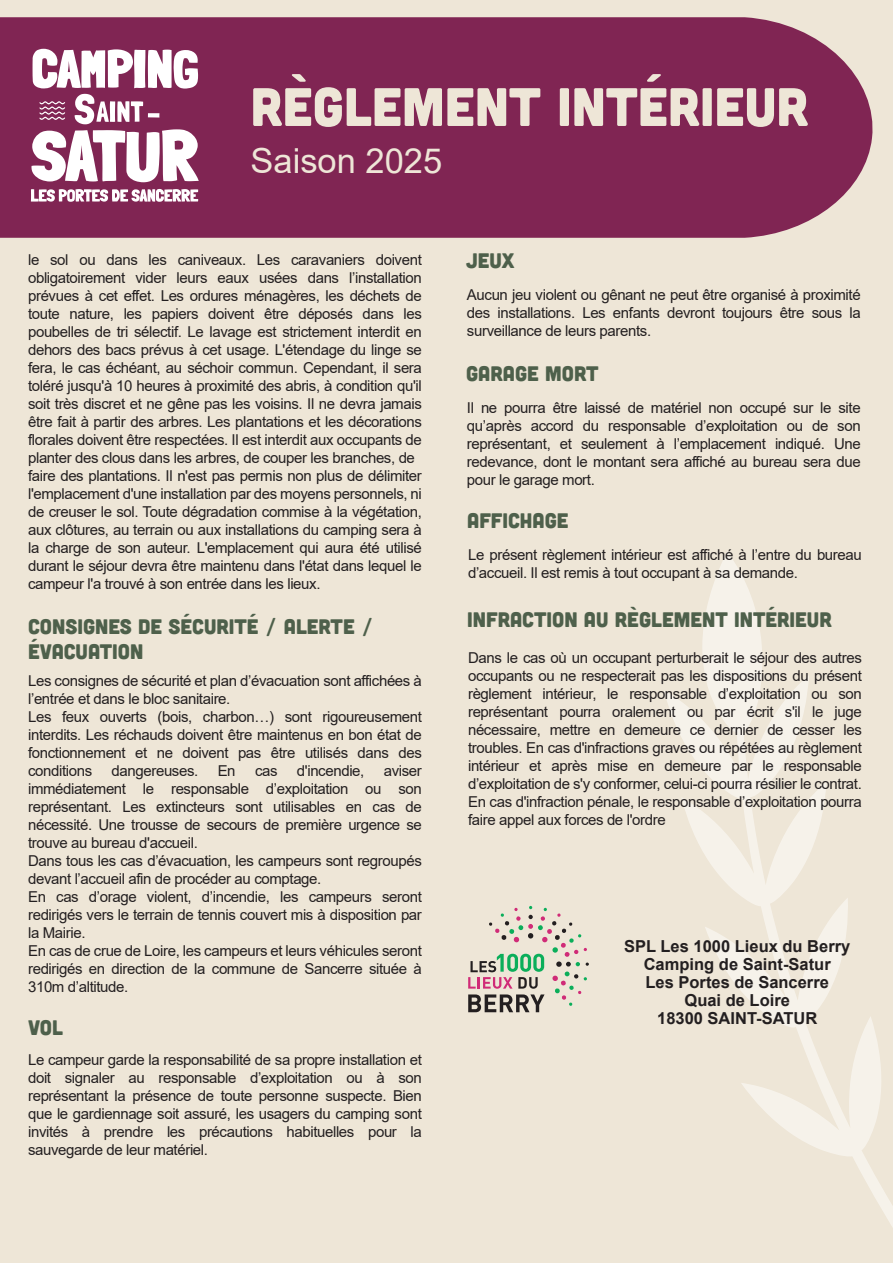
<style>
.page{position:relative;width:893px;height:1263px;background:#eee6d7}
.page>*{position:absolute;margin:0;border:0;box-sizing:border-box;transform-origin:0 0}
.t1{font:54px "Cubano";color:#eee6d7}
.t2{font:34.5px "Arial";color:#eee6d7}
.t3{font:21px/25.2px "Cubano";color:#4e604b}
.t4{font:700 16.5px/18px "Arial";color:#231f20;text-align:center}
.t5{font:15px/18px "Arial";letter-spacing:-.025em;color:#231f20}
</style>
<div class="page">
<div style="left:0;top:17px;width:873px;height:221px;background:#802553"></div>
<svg style="left:664px;top:552px;width:229px;height:675px"></svg>
<svg style="left:31px;top:189px;width:167px;height:13px;background:#ceabbc"></svg>
<svg style="left:31px;top:49px;width:168px;height:133px;background:#c297ad"></svg>
<svg style="left:468px;top:906px;width:121px;height:106px"></svg>
<h1 class="t1" style="left:250px;top:72px;width:559px">RÈGLEMENT INTÉRIEUR</h1>
<h2 class="t2" style="left:250px;top:137px;width:193px">Saison 2025</h2>
<p class="t5" style="left:28px;top:251px;width:395px">le sol ou dans les caniveaux. Les caravaniers doivent obligatoirement vider leurs eaux usées dans l’installation prévues à cet effet. Les ordures ménagères, les déchets de toute nature, les papiers doivent être déposés dans les poubelles de tri sélectif. Le lavage est strictement interdit en dehors des bacs prévus à cet usage. L'étendage du linge se fera, le cas échéant, au séchoir commun. Cependant, il sera toléré jusqu'à 10 heures à proximité des abris, à condition qu'il soit très discret et ne gêne pas les voisins. Il ne devra jamais être fait à partir des arbres. Les plantations et les décorations florales doivent être respectées. Il est interdit aux occupants de planter des clous dans les arbres, de couper les branches, de faire des plantations. Il n'est pas permis non plus de délimiter l'emplacement d'une installation par des moyens personnels, ni de creuser le sol. Toute dégradation commise à la végétation, aux clôtures, au terrain ou aux installations du camping sera à la charge de son auteur. L'emplacement qui aura été utilisé durant le séjour devra être maintenu dans l'état dans lequel le campeur l'a trouvé à son entrée dans les lieux.</p>
<h3 class="t3" style="left:28px;top:613px;width:347px">CONSIGNES DE SÉCURITÉ / ALERTE /<br>ÉVACUATION</h3>
<p class="t5" style="left:28px;top:671px;width:395px">Les consignes de sécurité et plan d’évacuation sont affichées à l’entrée et dans le bloc sanitaire.<br>Les feux ouverts (bois, charbon…) sont rigoureusement interdits. Les réchauds doivent être maintenus en bon état de fonctionnement et ne doivent pas être utilisés dans des conditions</p>
<p class="t5" style="left:28px;top:761px;width:395px;text-indent:356px">aviser immédiatement le responsable d’exploitation ou son représentant. Les extincteurs sont utilisables en cas de nécessité. Une trousse de secours de première urgence se trouve au bureau d'accueil.<br>Dans tous les cas d’évacuation, les campeurs sont regroupés devant l’accueil afin de procéder au comptage.<br>En cas d’orage violent, d’incendie, les campeurs seront redirigés vers le terrain de tennis couvert mis à disposition par la Mairie.<br>En cas de crue de Loire, les campeurs et leurs véhicules seront redirigés en direction de la commune de Sancerre située à 310m d’altitude.</p>
<p class="t5" style="left:112px;top:761px;width:88px">dangereuses.</p>
<p class="t5" style="left:218px;top:761px;width:19px">En</p>
<p class="t5" style="left:255px;top:761px;width:24px">cas</p>
<p class="t5" style="left:297px;top:761px;width:69px">d'incendie,</p>
<h3 class="t3" style="left:28px;top:1014px;width:36px">VOL</h3>
<p class="t5" style="left:28px;top:1050px;width:395px;text-align:justify">Le campeur garde la responsabilité de sa propre installation et doit signaler au responsable d’exploitation ou à son représentant la présence de toute personne suspecte. Bien que le gardiennage soit assuré, les usagers du camping sont invités à prendre les précautions habituelles pour la sauvegarde de leur matériel.</p>
<h3 class="t3" style="left:466px;top:247px;width:50px">JEUX</h3>
<p class="t5" style="left:467px;top:285px;width:395px;text-align:justify">Aucun jeu violent ou gênant ne peut être organisé à proximité des installations. Les enfants devront toujours être sous la surveillance de leurs parents.</p>
<h3 class="t3" style="left:466px;top:360px;width:134px">GARAGE MORT</h3>
<p class="t5" style="left:467px;top:398px;width:395px;text-align:justify">Il ne pourra être laissé de matériel non occupé sur le site qu’après accord du responsable d’exploitation ou de son représentant, et seulement à l’emplacement indiqué. Une redevance, dont le montant sera affiché au bureau sera due pour le garage mort.</p>
<h3 class="t3" style="left:467px;top:507px;width:103px">AFFICHAGE</h3>
<p class="t5" style="left:468px;top:545px;width:395px">Le présent règlement intérieur est affiché à l’entre du bureau d’accueil. Il est remis à tout occupant à sa demande.</p>
<h3 class="t3" style="left:467px;top:606px;width:366px">INFRACTION AU RÈGLEMENT INTÉRIEUR</h3>
<p class="t5" style="left:468px;top:648px;width:395px;text-align:justify">Dans le cas où un occupant perturberait le séjour des autres occupants ou ne respecterait pas les dispositions du présent règlement intérieur, le responsable d’exploitation ou son représentant pourra oralement ou par écrit s'il le juge nécessaire, mettre en demeure ce dernier de cesser les troubles. En cas d'infractions graves ou répétées au règlement intérieur et après mise en demeure par le responsable d’exploitation de s'y conformer, celui-ci pourra résilier le contrat.<br>En cas d'infraction pénale, le responsable d’exploitation pourra faire appel aux forces de l'ordre</p>
<p class="t4" style="left:624px;top:938px;width:228px">SPL Les 1000 Lieux du Berry<br>Camping de Saint-Satur<br>Les Portes de Sancerre<br>Quai de Loire<br>18300 SAINT-SATUR</p>
</div>
